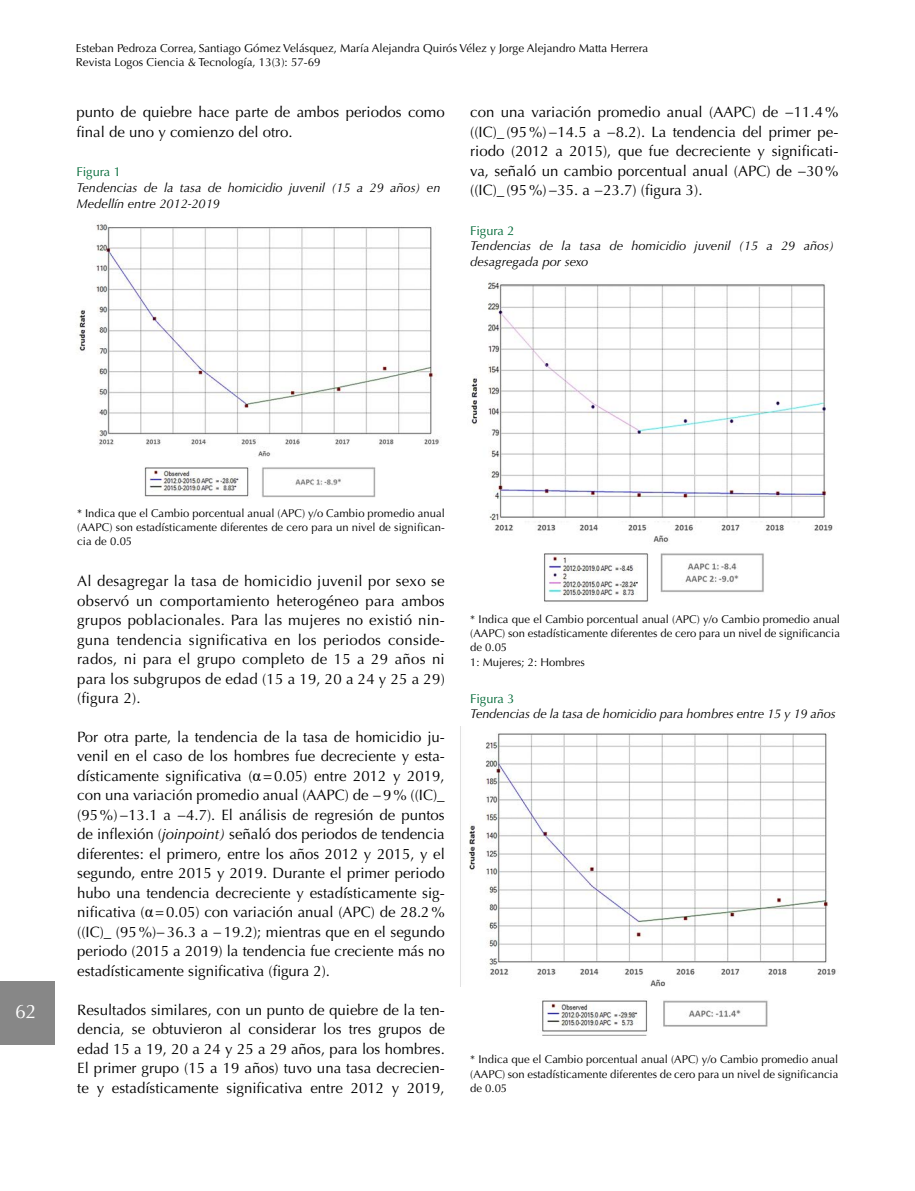
<style>
.page{position:relative;width:915px;height:1191px;background:#fff}
.page>*{position:absolute;margin:0;border:0;box-sizing:border-box;transform-origin:0 0}
.t1{font:19.5px "Optima LT Std";color:#fff}
.Tex1_Contenido{font:15px/19.5px "Optima LT Std";color:#000;text-align:justify}
.T7_TitFigura_TexNegr{font:italic 12.75px/15.8px "Optima LT Std";color:#000}
.T7_TitFig_Tab_verde{font:12.75px "Optima LT Std";color:#006937}
.t2{font:11.55px/13.5px "Optima LT Std";color:#000}
.Tex8_Nota_Fuente{font:11.25px/14.2px "Optima LT Std";color:#000;text-align:justify}
.s1{font-family:"Times New Roman";font-size:16.5px}
.s2{font-style:italic}
</style>
<div class="page">
<div style="left:0;top:981px;width:54px;height:64px;background:#878787"></div>
<img style="left:79px;top:224px;width:360px;height:233px">
<img style="left:471px;top:281px;width:362px;height:261px">
<img style="left:144px;top:467px;width:105px;height:30px">
<img style="left:262px;top:467px;width:113px;height:31px">
<img style="left:544px;top:553px;width:105px;height:49px">
<img style="left:660px;top:553px;width:104px;height:40px">
<img style="left:460px;top:726px;width:376px;height:260px">
<img style="left:542px;top:1000px;width:106px;height:35px">
<img style="left:663px;top:1000px;width:105px;height:27px">
<p class="t2" style="left:76px;top:42px;width:573px">Esteban Pedroza Correa, Santiago Gómez Velásquez, María Alejandra Quirós Vélez y Jorge Alejandro Matta Herrera<br>Revista Logos Ciencia &amp; Tecnología, 13(3): 57-69</p>
<p class="Tex1_Contenido" style="left:77px;top:103px;width:369px">punto de quiebre hace parte de ambos periodos como final de uno y comienzo del otro.</p>
<p class="T7_TitFig_Tab_verde" style="left:77px;top:164px;width:46px">Figura 1</p>
<p class="T7_TitFigura_TexNegr" style="left:77px;top:180px;width:365px">Tendencias de la tasa de homicidio juvenil (15 a 29 años) en<br>Medellín entre 2012-2019</p>
<p class="Tex1_Contenido" style="left:470px;top:103px;width:369px">con una variación promedio anual (AAPC) de −11.4% ((IC)_ (95%)−14.5 a −8.2). La tendencia del primer pe&shy;riodo (2012 a 2015), que fue decreciente y significati&shy;va, señaló un cambio porcentual anual (APC) de −30% ((IC)_ (95%)−35. a −23.7) (figura 3).</p>
<p class="T7_TitFig_Tab_verde" style="left:470px;top:223px;width:46px">Figura 2</p>
<p class="T7_TitFigura_TexNegr" style="left:470px;top:238px;width:365px">Tendencias de la tasa de homicidio juvenil (15 a 29 años) desagregada por sexo</p>
<h1 class="t1" style="left:15px;top:1000px;width:23px">62</h1>
<p class="Tex8_Nota_Fuente" style="left:77px;top:506px;width:369px">* Indica que el Cambio porcentual anual (APC) y/o Cambio promedio anual (AAPC) son estadísticamente diferentes de cero para un nivel de significan&shy;cia de 0.05</p>
<p class="Tex1_Contenido" style="left:77px;top:571px;width:369px">Al desagregar la tasa de homicidio juvenil por sexo se observó un comportamiento heterogéneo para ambos grupos poblacionales. Para las mujeres no existió nin&shy;guna tendencia significativa en los periodos conside&shy;rados, ni para el grupo completo de 15 a 29 años ni para los subgrupos de edad (15 a 19, 20 a 24 y 25 a 29) (figura 2).</p>
<p class="Tex1_Contenido" style="left:77px;top:727px;width:369px">Por otra parte, la tendencia de la tasa de homicidio ju&shy;venil en el caso de los hombres fue decreciente y esta&shy;dísticamente significativa (<span class="s1">α</span>=0.05) entre 2012 y 2019, con una variación promedio anual (AAPC) de −9% ((IC)_ (95%)−13.1 a −4.7). El análisis de regresión de puntos de inflexión (<span class="s2">joinpoint)</span> señaló dos periodos de tendencia diferentes: el primero, entre los años 2012 y 2015, y el segundo, entre 2015 y 2019. Durante el primer periodo hubo una tendencia decreciente y estadísticamente sig&shy;nificativa (<span class="s1">α</span>=0.05) con variación anual (APC) de 28.2% ((IC)_ (95%)−36.3 a −19.2); mientras que en el segundo periodo (2015 a 2019) la tendencia fue creciente más no estadísticamente significativa (figura 2).</p>
<p class="Tex1_Contenido" style="left:77px;top:1000px;width:369px">Resultados similares, con un punto de quiebre de la ten&shy;dencia, se obtuvieron al considerar los tres grupos de edad 15 a 19, 20 a 24 y 25 a 29 años, para los hombres.<br>El primer grupo (15 a 19 años) tuvo una tasa decrecien&shy;te y estadísticamente significativa entre 2012 y 2019,</p>
<p class="Tex8_Nota_Fuente" style="left:470px;top:612px;width:371px">* Indica que el Cambio porcentual anual (APC) y/o Cambio promedio anual (AAPC) son estadísticamente diferentes de cero para un nivel de significancia de 0.05</p>
<p class="Tex8_Nota_Fuente" style="left:470px;top:655px;width:116px">1: Mujeres; 2: Hombres</p>
<p class="T7_TitFig_Tab_verde" style="left:470px;top:691px;width:46px">Figura 3</p>
<p class="T7_TitFigura_TexNegr" style="left:470px;top:706px;width:367px">Tendencias de la tasa de homicidio para hombres entre 15 y 19 años</p>
<p class="Tex8_Nota_Fuente" style="left:470px;top:1052px;width:369px">* Indica que el Cambio porcentual anual (APC) y/o Cambio promedio anual (AAPC) son estadísticamente diferentes de cero para un nivel de significancia de 0.05</p>
</div>
